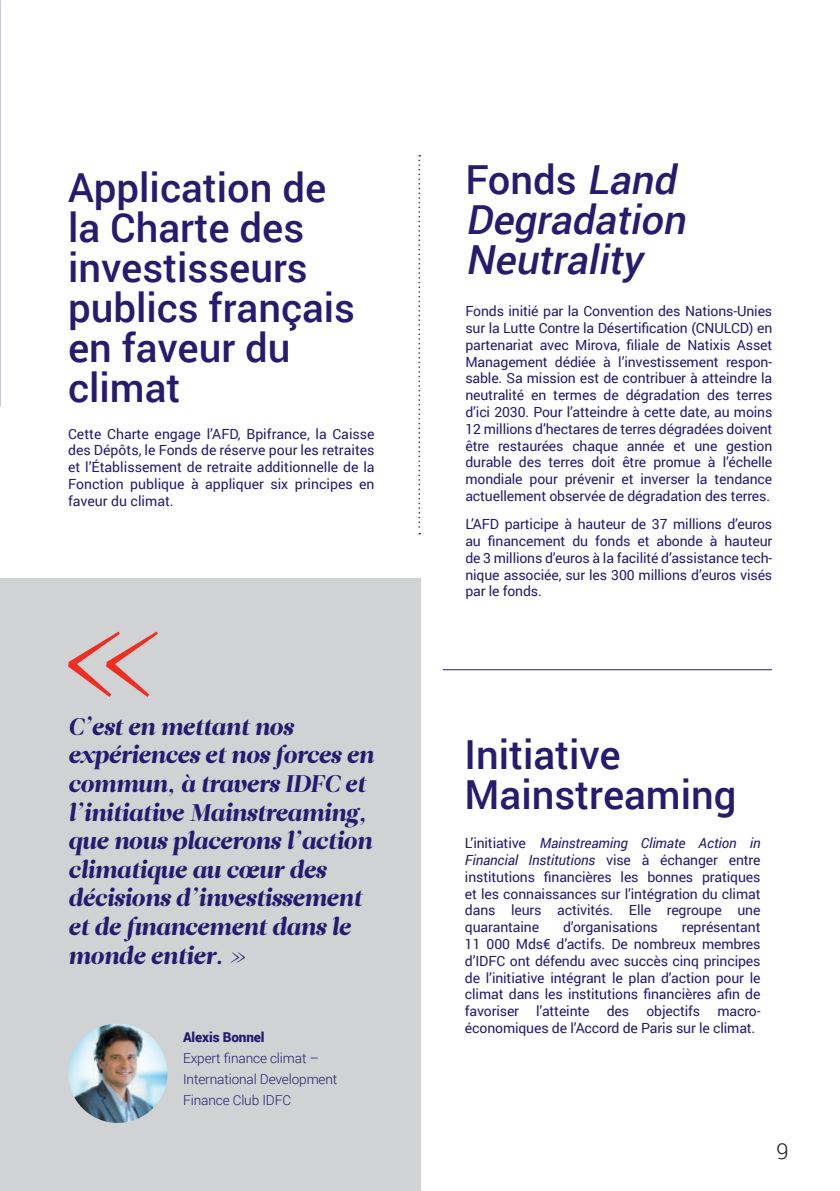
<style>
.page{position:relative;width:840px;height:1191px;background:#fff}
.page>*{position:absolute;margin:0;border:0;box-sizing:border-box;transform-origin:0 0}
.t1{font:500 40px/40px "Roboto";color:#261b6f}
.t2{font:italic 500 40px/40px "Roboto";color:#261b6f}
.t3{font:italic 24px/28.6px "Leitura Display";color:#261b6f}
.t4{font:300 22px "Roboto";color:#231f20}
.t5{font:14px/16.8px "Roboto";letter-spacing:-.01em;color:#261b6f;text-align:justify}
.t6{font:300 13.6px/21px "Roboto";letter-spacing:-.01em;color:#261b6f}
.t7{font:900 13.6px "Roboto";letter-spacing:-.01em;color:#261b6f}
.s1{font-style:normal}
.s2{font-style:italic}
</style>
<div class="page">
<div style="left:0;top:578px;width:420px;height:613px;background:#d1d2d4"></div>
<img style="left:68px;top:1023px;width:99px;height:100px;border-radius:50px">
<svg style="left:68px;top:631px;width:90px;height:66px"></svg>
<svg style="left:418px;top:155px;width:2px;height:379px"></svg>
<hr style="left:442px;top:669px;width:329px;height:1px;background:#261b6f">
<h1 class="t1" style="left:68px;top:166px;width:288px">Application de la Charte des investisseurs publics français en faveur du climat</h1>
<p class="t5" style="left:68px;top:425px;width:308px">Cette Charte engage l’AFD, Bpifrance, la Caisse des Dépôts, le Fonds de réserve pour les retraites et l’Établissement de retraite additionnelle de la Fonction publique à appliquer six principes en faveur du climat.</p>
<h2 class="t3" style="left:68px;top:712px;width:306px">C’est en mettant nos expériences et nos forces en commun, à travers IDFC et l’initiative Mainstreaming, que nous placerons l’action climatique au cœur des décisions d’investissement et de financement dans le monde entier. »</h2>
<p class="t7" style="left:183px;top:1027px;width:83px">Alexis Bonnel</p>
<p class="t6" style="left:183px;top:1047px;width:156px">Expert finance climat –<br>International Development<br>Finance Club IDFC</p>
<h1 class="t2" style="left:465px;top:158px;width:231px"><span class="s1">Fonds</span> Land<br>Degradation<br>Neutrality</h1>
<p class="t5" style="left:465px;top:302px;width:308px">Fonds initié par la Convention des Nations-Unies sur la Lutte Contre la Désertification (CNULCD) en partenariat avec Mirova, filiale de Natixis Asset Management dédiée à l’investissement respon&shy;sable. Sa mission est de contribuer à atteindre la neutralité en termes de dégradation des terres d’ici 2030. Pour l’atteindre à cette date, au moins 12 millions d’hectares de terres dégradées doivent être restaurées chaque année et une gestion durable des terres doit être promue à l’échelle mondiale pour prévenir et inverser la tendance actuellement observée de dégradation des terres.</p>
<p class="t5" style="left:465px;top:515px;width:308px">L’AFD participe à hauteur de 37 millions d’euros au financement du fonds et abonde à hauteur de 3 millions d’euros à la facilité d’assistance tech&shy;nique associée, sur les 300 millions d’euros visés par le fonds.</p>
<h1 class="t1" style="left:464px;top:733px;width:273px">Initiative<br>Mainstreaming</h1>
<p class="t5" style="left:464px;top:834px;width:297px">L’initiative <span class="s2">Mainstreaming Climate Action in Financial Institutions</span> vise à échanger entre institutions financières les bonnes pratiques et les connaissances sur l’intégration du climat dans leurs activités. Elle regroupe une quarantaine</p>
<p class="t5" style="left:563px;top:918px;width:96px">d’organisations</p>
<p class="t5" style="left:464px;top:918px;width:297px;text-indent:217px">représentant 11 000 Mds€ d’actifs. De nombreux membres d’IDFC ont défendu avec succès cinq principes de l’initiative intégrant le plan d’action pour le climat dans les institutions financières afin de favoriser l’atteinte des objectifs macro&shy;économiques de l’Accord de Paris sur le climat.</p>
<h3 class="t4" style="left:776px;top:1136px;width:14px">9</h3>
</div>
